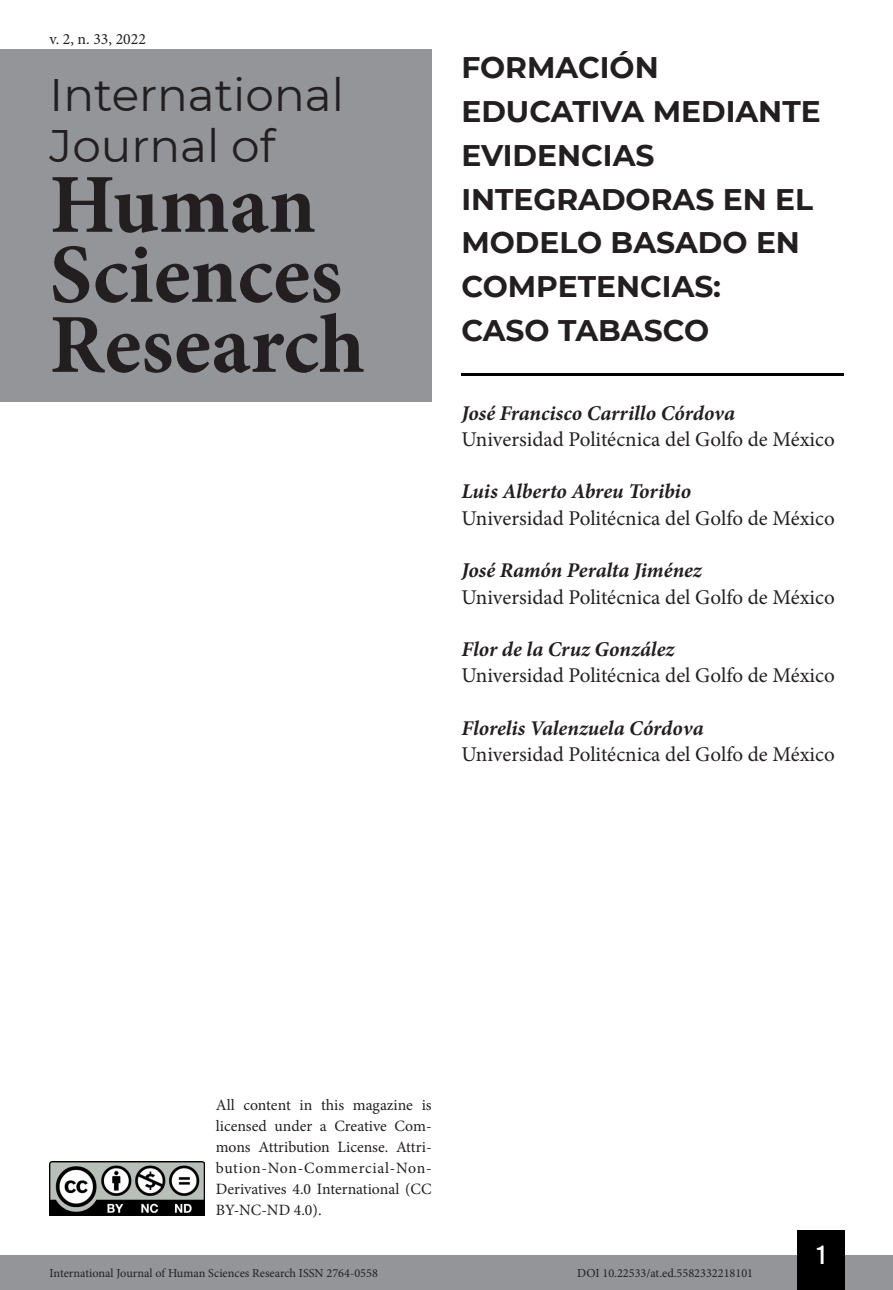
<style>
.page{position:relative;width:893px;height:1290px;background:#fff}
.page>*{position:absolute;margin:0;border:0;box-sizing:border-box;transform-origin:0 0}
.t1{font:700 84px/70px "Minion Pro";color:#231f20}
.t2{font:45.5px/50.8px "Montserrat";color:#231f20}
.Título_Artigo{font:700 29.75px/43.8px "Montserrat";color:#231f20}
.t3{font:26.25px "Bebas Kai";color:#fff}
.Infos_autor{font:21px "Minion Pro";color:#231f20}
.Autor{font:italic 700 21px "Minion Pro";color:#231f20}
.t4{font:15.75px/21px "Minion Pro";color:#231f20;text-align:justify}
.t5{font:12.25px "Minion Pro";color:#231f20}
</style>
<div class="page">
<div style="left:0;top:1255px;width:893px;height:35px;background:#939598"></div>
<div style="left:797px;top:1230px;width:48px;height:60px;background:#000"></div>
<img style="left:50px;top:1161px;width:154px;height:54px">
<div style="left:0;top:50px;width:432px;height:352px;background:#939598"></div>
<hr style="left:461px;top:373px;width:382px;height:2px;background:#000">
<p class="t4" style="left:50px;top:28px;width:98px">v. 2, n. 33, 2022</p>
<h2 class="t2" style="left:50px;top:68px;width:296px">International<br>Journal of</h2>
<h1 class="t1" style="left:50px;top:169px;width:317px">Human<br>Sciences<br>Research</h1>
<p class="Título_Artigo" style="left:461px;top:44px;width:361px">FORMACIÓN<br>EDUCATIVA MEDIANTE<br>EVIDENCIAS<br>INTEGRADORAS EN EL<br>MODELO BASADO EN<br>COMPETENCIAS:</p>
<p class="Título_Artigo" style="left:461px;top:307px;width:249px">CASO TABASCO</p>
<p class="Autor" style="left:461px;top:398px;width:275px">José Francisco Carrillo Córdova</p>
<p class="Infos_autor" style="left:461px;top:425px;width:375px">Universidad Politécnica del Golfo de México</p>
<p class="Autor" style="left:461px;top:477px;width:231px">Luis Alberto Abreu Toribio</p>
<p class="Infos_autor" style="left:461px;top:504px;width:375px">Universidad Politécnica del Golfo de México</p>
<p class="Autor" style="left:461px;top:555px;width:242px">José Ramón Peralta Jiménez</p>
<p class="Infos_autor" style="left:461px;top:583px;width:375px">Universidad Politécnica del Golfo de México</p>
<p class="Autor" style="left:461px;top:634px;width:214px">Flor de la Cruz González</p>
<p class="Infos_autor" style="left:461px;top:661px;width:375px">Universidad Politécnica del Golfo de México</p>
<p class="Autor" style="left:461px;top:713px;width:244px">Florelis Valenzuela Córdova</p>
<p class="Infos_autor" style="left:461px;top:740px;width:375px">Universidad Politécnica del Golfo de México</p>
<p class="t4" style="left:216px;top:1095px;width:217px">All content in this magazine is licensed under a Creative Com&shy;mons Attribution License. Attri&shy;bution-Non-Commercial-Non-Derivatives 4.0 International (CC BY-NC-ND 4.0).</p>
<p class="t3" style="left:817px;top:1241px;width:10px">1</p>
<p class="t5" style="left:50px;top:1265px;width:330px">International Journal of Human Sciences Research ISSN 2764-0558</p>
<p class="t5" style="left:577px;top:1265px;width:177px">DOI 10.22533/at.ed.5582332218101</p>
</div>
